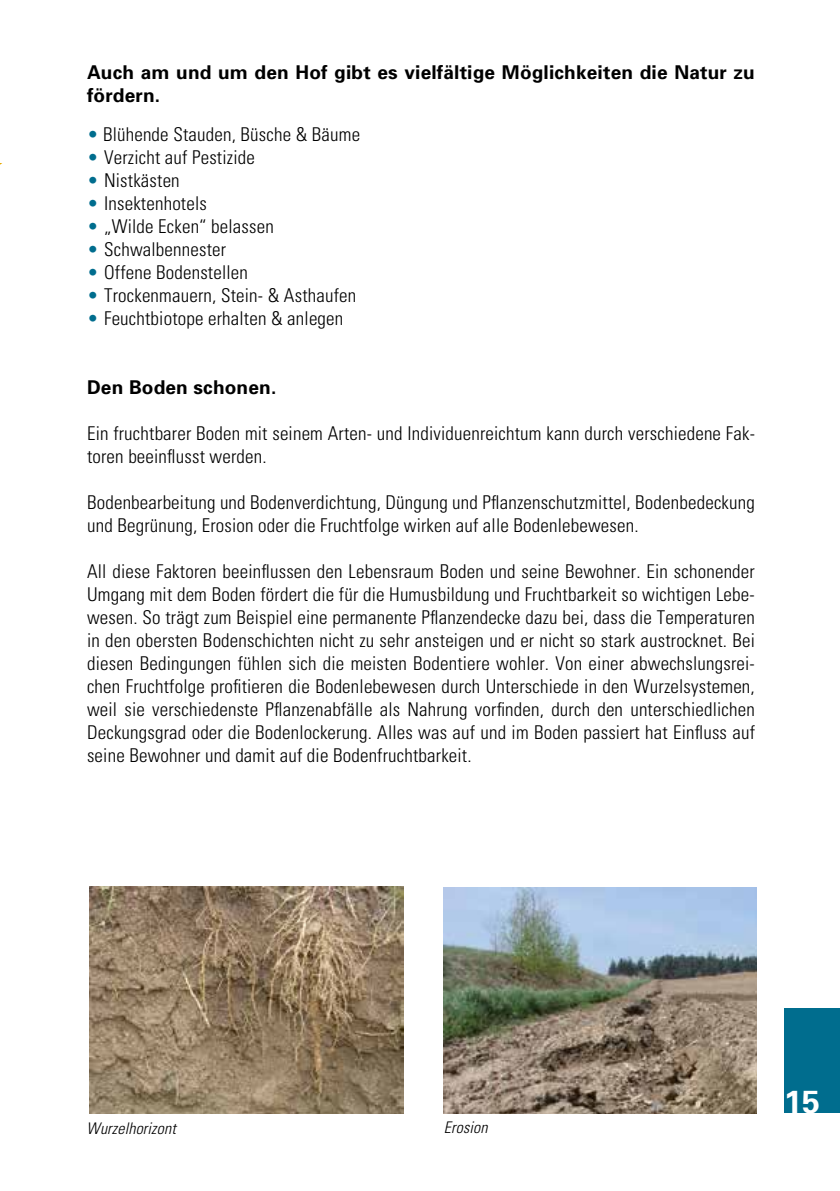
<style>
.page{position:relative;width:840px;height:1191px;background:#fff}
.page>*{position:absolute;margin:0;border:0;box-sizing:border-box;transform-origin:0 0}
.t1{font:700 32px "Univers";color:#fff}
.t2{font:300 condensed 19px/23px "Univers";letter-spacing:.01em;color:#000}
.t3{font:700 19px/23px "Univers";letter-spacing:.01em;color:#000}
.t4{font:italic 300 condensed 16px "Univers";letter-spacing:.01em;color:#000}
.s1{color:#006d8e}
</style>
<div class="page">
<img style="left:443px;top:887px;width:312px;height:226px">
<img style="left:90px;top:886px;width:313px;height:227px">
<div style="left:783px;top:1008px;width:56px;height:105px;background:#006d8e"></div>
<p class="t3" style="left:87px;top:60px;width:669px">Auch am und um den Hof gibt es vielfältige Möglichkeiten die Natur zu fördern.</p>
<p class="t2" style="left:87px;top:122px;width:274px"><span class="s1">•</span> Blühende Stauden, Büsche &amp; Bäume</p>
<p class="t2" style="left:87px;top:145px;width:169px"><span class="s1">•</span> Verzicht auf Pestizide</p>
<p class="t2" style="left:87px;top:168px;width:94px"><span class="s1">•</span> Nistkästen</p>
<p class="t2" style="left:87px;top:191px;width:121px"><span class="s1">•</span> Insektenhotels</p>
<p class="t2" style="left:87px;top:214px;width:188px"><span class="s1">•</span> „Wilde Ecken“ belassen</p>
<p class="t2" style="left:87px;top:237px;width:140px"><span class="s1">•</span> Schwalbennester</p>
<p class="t2" style="left:87px;top:260px;width:162px"><span class="s1">•</span> Offene Bodenstellen</p>
<p class="t2" style="left:87px;top:283px;width:270px"><span class="s1">•</span> Trockenmauern, Stein- &amp; Asthaufen</p>
<p class="t2" style="left:87px;top:306px;width:258px"><span class="s1">•</span> Feuchtbiotope erhalten &amp; anlegen</p>
<p class="t3" style="left:87px;top:375px;width:191px">Den Boden schonen.</p>
<p class="t2" style="left:87px;top:421px;width:669px">Ein fruchtbarer Boden mit seinem Arten- und Individuenreichtum kann durch verschiedene Fak&shy;toren beeinflusst werden.</p>
<p class="t2" style="left:87px;top:490px;width:669px">Bodenbearbeitung und Bodenverdichtung, Düngung und Pflanzenschutzmittel, Bodenbedeckung und Begrünung, Erosion oder die Fruchtfolge wirken auf alle Bodenlebewesen.</p>
<p class="t2" style="left:87px;top:559px;width:669px;text-align:justify">All diese Faktoren beeinflussen den Lebensraum Boden und seine Bewohner. Ein schonender Umgang mit dem Boden fördert die für die Humusbildung und Fruchtbarkeit so wichtigen Lebe&shy;wesen. So trägt zum Beispiel eine permanente Pflanzendecke dazu bei, dass die Temperaturen in den obersten Bodenschichten nicht zu sehr ansteigen und er nicht so stark austrocknet. Bei diesen Bedingungen fühlen sich die meisten Bodentiere wohler. Von einer abwechslungsrei&shy;chen Fruchtfolge profitieren die Bodenlebewesen durch Unterschiede in den Wurzelsystemen, weil sie verschiedenste Pflanzenabfälle als Nahrung vorfinden, durch den unterschiedlichen Deckungsgrad oder die Bodenlockerung. Alles was auf und im Boden passiert hat Einfluss auf seine Bewohner und damit auf die Bodenfruchtbarkeit.</p>
<p class="t4" style="left:86px;top:1119px;width:91px">Wurzelhorizont</p>
<p class="t4" style="left:443px;top:1117px;width:45px">Erosion</p>
<h1 class="t1" style="left:783px;top:1081px;width:37px">15</h1>
</div>
